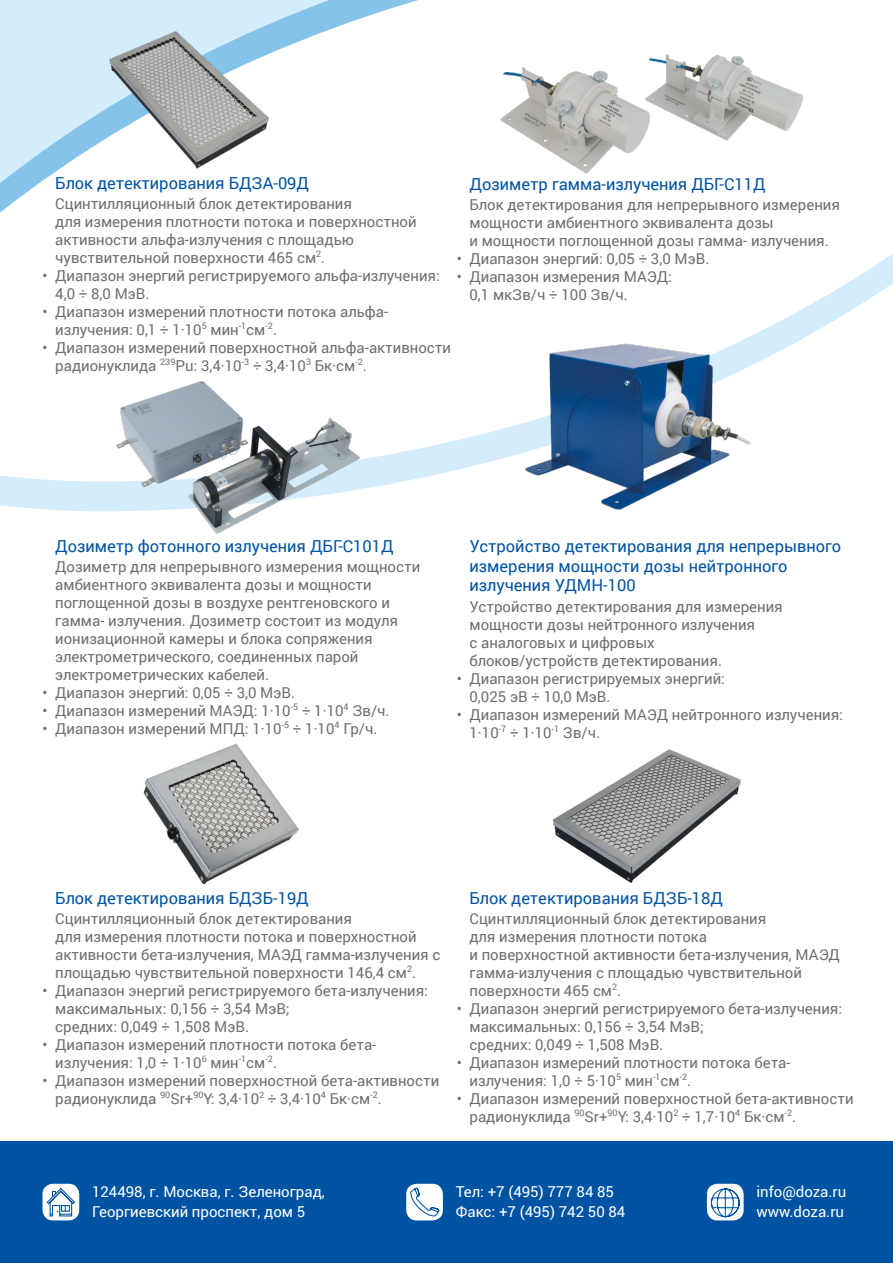
<style>
.page{position:relative;width:893px;height:1263px;background:#fff}
.page>*{position:absolute;margin:0;border:0;box-sizing:border-box;transform-origin:0 0}
.Подзаголовок{font:16.5px/19.8px "Roboto";color:#0053a2}
.текст{font:15px/18px "Roboto";color:#706f6f}
.контакты{font:15px/19.5px "Roboto";color:#fff}
</style>
<div class="page">
<svg style="left:0;top:0;width:418px;height:99px;fill:#d4edfc"></svg>
<svg style="left:0;top:99px;width:893px;height:413px"></svg>
<div style="left:0;top:1141px;width:893px;height:122px;background:#0053a2"></div>
<div style="left:43px;top:1184px;width:36px;height:36px;background:#fff;border-radius:11px"></div>
<svg style="left:46px;top:1187px;width:29px;height:30px"></svg>
<div style="left:406px;top:1184px;width:37px;height:36px;background:#fff;border-radius:11px"></div>
<svg style="left:410px;top:1187px;width:30px;height:30px"></svg>
<div style="left:707px;top:1184px;width:37px;height:36px;background:#fff;border-radius:11px"></div>
<svg style="left:710px;top:1188px;width:30px;height:30px"></svg>
<img style="left:104px;top:30px;width:166px;height:142px">
<img style="left:553px;top:749px;width:188px;height:134px">
<img style="left:143px;top:743px;width:156px;height:142px">
<img style="left:485px;top:67px;width:169px;height:116px">
<img style="left:643px;top:54px;width:180px;height:92px">
<img style="left:103px;top:366px;width:268px;height:168px">
<img style="left:523px;top:338px;width:232px;height:174px">
<p class="Подзаголовок" style="left:55px;top:173px;width:255px">Блок детектирования БДЗА-09Д</p>
<p class="текст" style="left:55px;top:194px;width:363px">Сцинтилляционный блок детектирования<br>для измерения плотности потока и поверхностной активности альфа-излучения с площадью чувствительной поверхности 465 см<sup>2</sup>.</p>
<p class="текст" style="left:55px;top:266px;width:386px;text-indent:-13px">• Диапазон энергий регистрируемого альфа-излучения:<br>4,0 ÷ 8,0 МэВ.</p>
<p class="текст" style="left:55px;top:302px;width:334px;text-indent:-13px">• Диапазон измерений плотности потока альфа&shy;излучения: 0,1 ÷ 1·10<sup>5</sup> мин<sup>-1</sup>см<sup>-2</sup>.</p>
<p class="текст" style="left:55px;top:338px;width:397px;text-indent:-13px">• Диапазон измерений поверхностной альфа-активности радионуклида <sup>239</sup>Pu: 3,4·10<sup>-3</sup> ÷ 3,4·10<sup>3</sup> Бк·см<sup>-2</sup>.</p>
<p class="Подзаголовок" style="left:469px;top:174px;width:298px">Дозиметр гамма-излучения ДБГ-С11Д</p>
<p class="текст" style="left:469px;top:195px;width:372px">Блок детектирования для непрерывного измерения мощности амбиентного эквивалента дозы<br>и мощности поглощенной дозы гамма- излучения.</p>
<p class="текст" style="left:457px;top:249px;width:254px">• Диапазон энергий: 0,05 ÷ 3,0 МэВ.</p>
<p class="текст" style="left:469px;top:267px;width:204px;text-indent:-13px">• Диапазон измерения МАЭД:<br>0,1 мкЗв/ч ÷ 100 Зв/ч.</p>
<p class="Подзаголовок" style="left:55px;top:535px;width:340px">Дозиметр фотонного излучения ДБГ-С101Д</p>
<p class="текст" style="left:55px;top:557px;width:367px">Дозиметр для непрерывного измерения мощности амбиентного эквивалента дозы и мощности поглощенной дозы в воздухе рентгеновского и гамма- излучения. Дозиметр состоит из модуля ионизационной камеры и блока сопряжения электрометрического, соединенных парой электрометрических кабелей.</p>
<p class="текст" style="left:43px;top:683px;width:254px">• Диапазон энергий: 0,05 ÷ 3,0 МэВ.</p>
<p class="текст" style="left:43px;top:701px;width:349px">• Диапазон измерений МАЭД: 1·10<sup>-5</sup> ÷ 1·10<sup>4</sup> Зв/ч.</p>
<p class="текст" style="left:43px;top:719px;width:336px">• Диапазон измерений МПД: 1·10<sup>-5</sup> ÷ 1·10<sup>4</sup> Гр/ч.</p>
<p class="Подзаголовок" style="left:469px;top:535px;width:373px">Устройство детектирования для непрерывного измерения мощности дозы нейтронного излучения УДМН-100</p>
<p class="текст" style="left:469px;top:597px;width:315px">Устройство детектирования для измерения мощности дозы нейтронного излучения<br>с аналоговых и цифровых блоков/устройств детектирования.</p>
<p class="текст" style="left:469px;top:669px;width:257px;text-indent:-13px">• Диапазон регистрируемых энергий:<br>0,025 эВ ÷ 10,0 МэВ.</p>
<p class="текст" style="left:469px;top:705px;width:375px;text-indent:-13px">• Диапазон измерений МАЭД нейтронного излучения:<br>1·10<sup>-7</sup> ÷ 1·10<sup>-1</sup> Зв/ч.</p>
<p class="Подзаголовок" style="left:55px;top:888px;width:255px">Блок детектирования БДЗБ-19Д</p>
<p class="текст" style="left:55px;top:909px;width:387px">Сцинтилляционный блок детектирования<br>для измерения плотности потока и поверхностной активности бета-излучения, МАЭД гамма-излучения с площадью чувствительной поверхности 146,4 см<sup>2</sup>.</p>
<p class="текст" style="left:55px;top:981px;width:374px;text-indent:-13px">• Диапазон энергий регистрируемого бета-излучения: максимальных: 0,156 ÷ 3,54 МэВ;<br>средних: 0,049 ÷ 1,508 МэВ.</p>
<p class="текст" style="left:55px;top:1035px;width:323px;text-indent:-13px">• Диапазон измерений плотности потока бета&shy;излучения: 1,0 ÷ 1·10<sup>6</sup> мин<sup>-1</sup>см<sup>-2</sup>.</p>
<p class="текст" style="left:55px;top:1071px;width:385px;text-indent:-13px">• Диапазон измерений поверхностной бета-активности радионуклида <sup>90</sup>Sr+<sup>90</sup>Y: 3,4·10<sup>2</sup> ÷ 3,4·10<sup>4</sup> Бк·см<sup>-2</sup>.</p>
<p class="Подзаголовок" style="left:469px;top:888px;width:255px">Блок детектирования БДЗБ-18Д</p>
<p class="текст" style="left:469px;top:909px;width:372px">Сцинтилляционный блок детектирования<br>для измерения плотности потока<br>и поверхностной активности бета-излучения, МАЭД гамма-излучения с площадью чувствительной поверхности 465 см<sup>2</sup>.</p>
<p class="текст" style="left:469px;top:999px;width:374px;text-indent:-13px">• Диапазон энергий регистрируемого бета-излучения: максимальных: 0,156 ÷ 3,54 МэВ;<br>средних: 0,049 ÷ 1,508 МэВ.</p>
<p class="текст" style="left:469px;top:1053px;width:323px;text-indent:-13px">• Диапазон измерений плотности потока бета&shy;излучения: 1,0 ÷ 5·10<sup>5</sup> мин<sup>-1</sup>см<sup>-2</sup>.</p>
<p class="текст" style="left:469px;top:1089px;width:385px;text-indent:-13px">• Диапазон измерений поверхностной бета-активности радионуклида <sup>90</sup>Sr+<sup>90</sup>Y: 3,4·10<sup>2</sup> ÷ 1,7·10<sup>4</sup> Бк·см<sup>-2</sup>.</p>
<p class="контакты" style="left:92px;top:1181px;width:234px">124498, г. Москва, г. Зеленоград,<br>Георгиевский проспект, дом 5</p>
<p class="контакты" style="left:456px;top:1181px;width:160px">Тел: +7 (495) 777 84 85</p>
<p class="контакты" style="left:456px;top:1201px;width:171px">Факс: +7 (495) 742 50 84</p>
<p class="контакты" style="left:756px;top:1181px;width:91px">info@doza.ru</p>
<p class="контакты" style="left:756px;top:1201px;width:89px">www.doza.ru</p>
</div>
